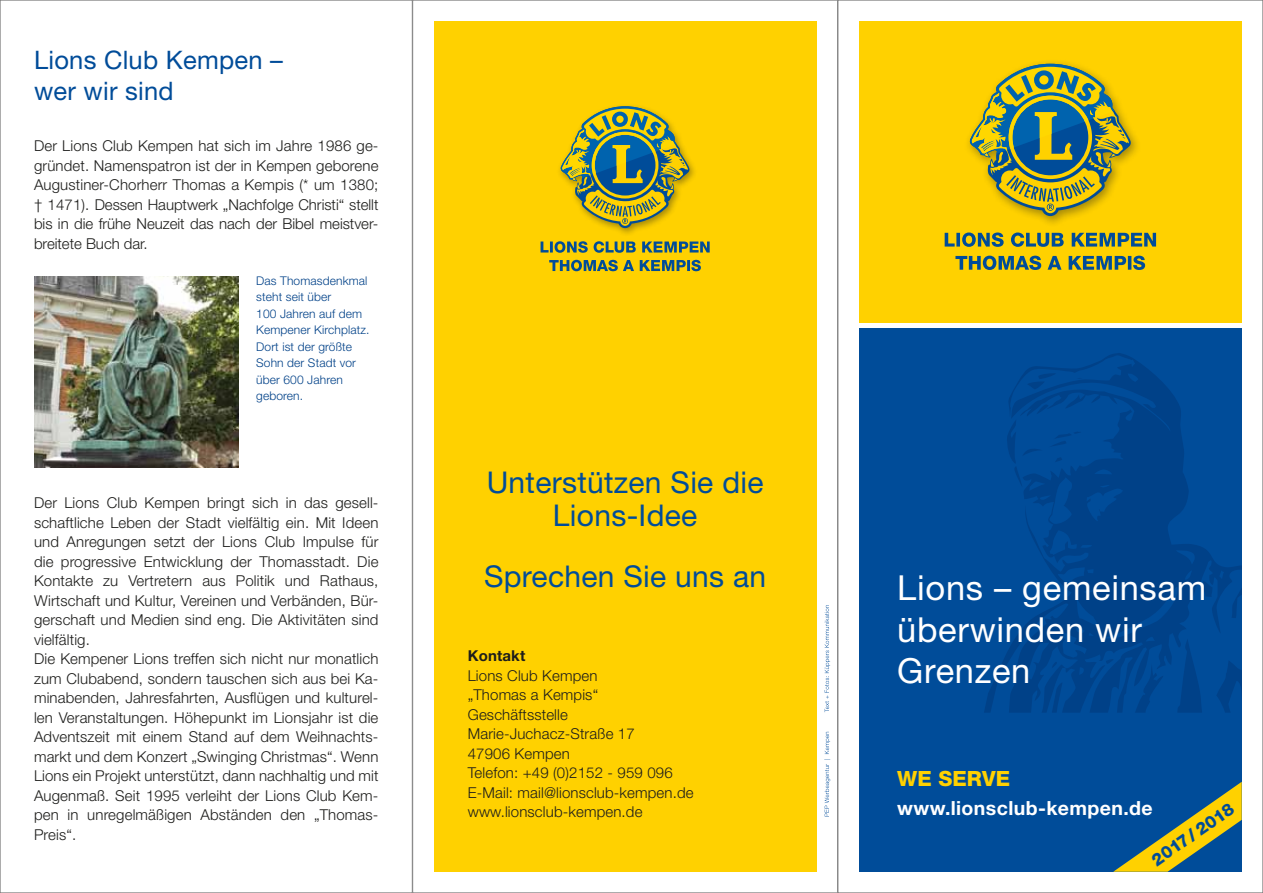
<style>
.page{position:relative;width:1263px;height:893px;background:#fff}
.page>*{position:absolute;margin:0;border:0;box-sizing:border-box;transform-origin:0 0}
.t1{font:34.5px/41.4px "Helvetica Neue LT Std";letter-spacing:.02em;color:#fff}
.t2{font:30px/33px "Helvetica Neue LT Std";letter-spacing:.01em;color:#004c99;text-align:center}
.t3{font:25.5px/30.6px "Helvetica Neue LT Std";letter-spacing:.01em;color:#004c99}
.t4{font:800 21px "Helvetica Neue LT Std";color:#ffd100}
.t5{font:700 19.5px "Helvetica Neue LT Std";letter-spacing:.02em;color:#fff}
.t6{font:800 17.25px "Helvetica Neue LT Std";color:#004c99}
.t7{font:300 15px/19.5px "Helvetica Neue LT Std";letter-spacing:.01em;color:#1d1d1b}
.t8{font:700 15px "Helvetica Neue LT Std";letter-spacing:.01em;color:#1d1d1b}
.t9{font:300 12px/16.5px "Helvetica Neue LT Std";letter-spacing:.01em;color:#004188}
</style>
<div class="page">
<div style="left:434px;top:21px;width:382px;height:851px;background:#ffd100"></div>
<div style="left:556px;top:103px;width:141px;height:135px;background:#1d1d1b;opacity:.4"></div>
<svg style="left:561px;top:106px;width:128px;height:122px"></svg>
<svg style="left:549px;top:260px;width:152px;height:11px"></svg>
<svg style="left:540px;top:241px;width:170px;height:12px"></svg>
<div style="left:859px;top:327px;width:383px;height:545px;background:#004c99"></div>
<svg style="left:984px;top:353px;width:258px;height:360px"></svg>
<div style="left:859px;top:21px;width:383px;height:306px;background:#ffd100"></div>
<hr style="left:859px;top:323px;width:383px;height:4px;background:#fff">
<div style="left:963px;top:58px;width:178px;height:169px;background:#1d1d1b;opacity:.4"></div>
<svg style="left:970px;top:64px;width:161px;height:152px"></svg>
<svg style="left:955px;top:256px;width:190px;height:14px"></svg>
<svg style="left:945px;top:232px;width:211px;height:15px"></svg>
<svg style="left:824px;top:605px;width:6px;height:211px"></svg>
<img style="left:34px;top:276px;width:204px;height:192px">
<svg style="left:1113px;top:782px;width:129px;height:90px"></svg>
<h3 class="t3" style="left:34px;top:45px;width:250px">Lions Club Kempen – wer wir sind</h3>
<p class="t7" style="left:34px;top:136px;width:346px;text-align:justify">Der Lions Club Kempen hat sich im Jahre 1986 ge&shy;gründet. Namenspatron ist der in Kempen geborene Augustiner-Chorherr Thomas a Kempis (* um 1380; † 1471). Dessen Hauptwerk „Nachfolge Christi“ stellt bis in die frühe Neuzeit das nach der Bibel meistver&shy;breitete Buch dar.</p>
<p class="t9" style="left:256px;top:272px;width:115px">Das Thomasdenkmal steht seit über<br>100 Jahren auf dem<br>Kempener Kirchplatz.<br>Dort ist der größte<br>Sohn der Stadt vor über 600 Jahren geboren.</p>
<p class="t7" style="left:34px;top:493px;width:346px">Der Lions Club Kempen bringt sich in das gesell&shy;schaftliche Leben der Stadt vielfältig ein. Mit Ideen und Anregungen setzt der Lions Club Impulse für die progressive Entwicklung der Thomasstadt. Die Kontakte zu Vertretern aus Politik und Rathaus, Wirtschaft und Kultur, Vereinen und Verbänden, Bür&shy;gerschaft und Medien sind eng. Die Aktivitäten sind vielfältig.<br>Die Kempener Lions treffen sich nicht nur monatlich zum Clubabend, sondern tauschen sich aus bei Ka&shy;minabenden, Jahresfahrten, Ausflügen und kulturel&shy;len Veranstaltungen. Höhepunkt im Lionsjahr ist die Adventszeit mit einem Stand auf dem Weihnachts&shy;markt und dem Konzert „Swinging Christmas“. Wenn Lions ein Projekt unterstützt, dann nachhaltig und mit Augenmaß. Seit 1995 verleiht der Lions Club Kem&shy;pen in unregelmäßigen Abständen den „Thomas-Preis“.</p>
<h2 class="t2" style="left:487px;top:466px;width:278px">Unterstützen Sie die<br>Lions-Idee</h2>
<h2 class="t2" style="left:484px;top:559px;width:284px">Sprechen Sie uns an</h2>
<p class="t8" style="left:468px;top:647px;width:59px">Kontakt</p>
<p class="t7" style="left:468px;top:665px;width:227px">Lions Club Kempen<br>„Thomas a Kempis“<br>Geschäftsstelle<br>Marie-Juchacz-Straße 17<br>47906 Kempen<br>Telefon: +49 (0)2152 - 959 096<br>E-Mail: mail@lionsclub-kempen.de www.lionsclub-kempen.de</p>
<h1 class="t1" style="left:897px;top:567px;width:310px">Lions – gemeinsam überwinden wir<br>Grenzen</h1>
<h3 class="t4" style="left:897px;top:766px;width:114px">WE SERVE</h3>
<h3 class="t5" style="left:897px;top:796px;width:257px">www.lionsclub-kempen.de</h3>
<p class="t6" style="left:1147px;top:853px;width:98px;rotate:-35deg">2017/ 2018</p>
</div>
